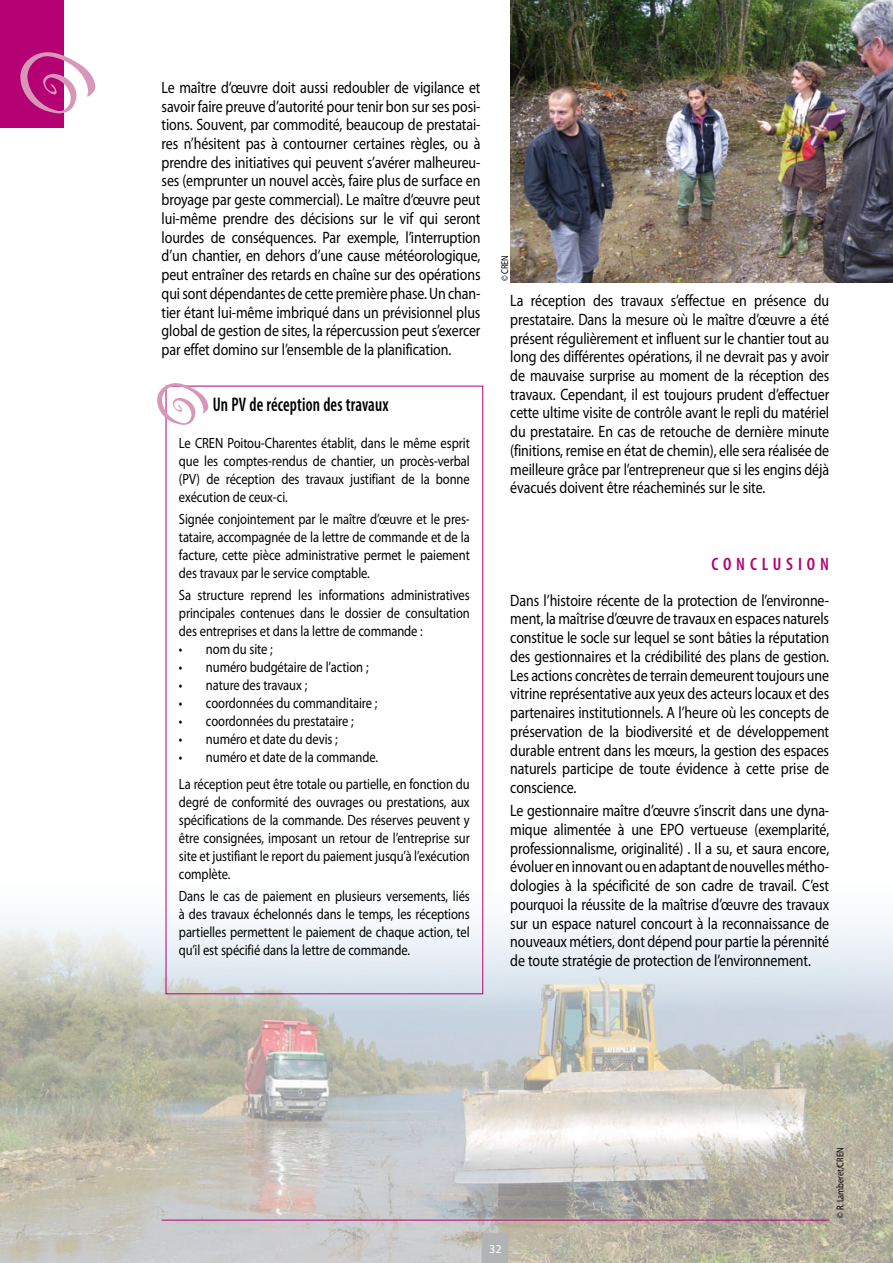
<style>
.page{position:relative;width:893px;height:1263px;background:#fff}
.page>*{position:absolute;margin:0;border:0;box-sizing:border-box;transform-origin:0 0}
.t1{font:600 condensed 19.8px "Myriad Pro";color:#000;scale:.85 1}
.t2{font:600 condensed 18px "Myriad Pro";color:#b50074}
.t3{font:16.5px/18.8px "Myriad Pro";letter-spacing:-.005em;color:#000;text-align:justify;scale:.85 1}
.t4{font:14.85px/18px "Myriad Pro";letter-spacing:-.005em;color:#000;text-align:justify;scale:.85 1}
.t5{font:12px "Myriad Pro";color:#fff}
.t6{font:9.9px "Myriad Pro";letter-spacing:-.005em;color:#000;scale:.85 1}
</style>
<div class="page">
<img style="left:0;top:862px;width:893px;height:401px">
<hr style="left:162px;top:1220px;width:667px;height:1px;background:#b50074">
<div style="left:0;top:0;width:64px;height:128px;background:#b50074"></div>
<svg style="left:20px;top:52px;width:76px;height:62px"></svg>
<svg style="left:157px;top:383px;width:51px;height:42px"></svg>
<img style="left:511px;top:0;width:382px;height:282px">
<svg style="left:482px;top:1232px;width:26px;height:31px"></svg>
<p class="t3" style="left:162px;top:78px;width:377px">Le maître d‘œuvre doit aussi redoubler de vigilance et savoir faire preuve d’autorité pour tenir bon sur ses posi&shy;tions. Souvent, par commodité, beaucoup de prestatai&shy;res n’hésitent pas à contourner certaines règles, ou à prendre des initiatives qui peuvent s’avérer malheureu&shy;ses (emprunter un nouvel accès, faire plus de surface en broyage par geste commercial). Le maître d‘œuvre peut lui-même prendre des décisions sur le vif qui seront lourdes de conséquences. Par exemple, l’interruption d’un chantier, en dehors d’une cause météorologique, peut entraîner des retards en chaîne sur des opérations qui sont dépendantes de cette première phase. Un chan&shy;tier étant lui-même imbriqué dans un prévisionnel plus global de gestion de sites, la répercussion peut s’exercer par effet domino sur l’ensemble de la planification.</p>
<p class="t1" style="left:213px;top:392px;width:208px">Un PV de réception des travaux</p>
<p class="t4" style="left:179px;top:434px;width:344px">Le CREN Poitou-Charentes établit, dans le même esprit que les comptes-rendus de chantier, un procès-verbal (PV) de réception des travaux justifiant de la bonne exécution de ceux-ci.</p>
<p class="t4" style="left:179px;top:510px;width:344px">Signée conjointement par le maître d’œuvre et le pres&shy;tataire, accompagnée de la lettre de commande et de la facture, cette pièce administrative permet le paiement des travaux par le service comptable.</p>
<p class="t4" style="left:179px;top:587px;width:344px">Sa structure reprend les informations administratives principales contenues dans le dossier de consultation des entreprises et dans la lettre de commande :</p>
<p class="t4" style="left:179px;top:641px;width:112px">• nom du site ;</p>
<p class="t4" style="left:179px;top:659px;width:225px">• numéro budgétaire de l’action ;</p>
<p class="t4" style="left:179px;top:677px;width:152px">• nature des travaux ;</p>
<p class="t4" style="left:179px;top:695px;width:235px">• coordonnées du commanditaire ;</p>
<p class="t4" style="left:179px;top:713px;width:207px">• coordonnées du prestataire ;</p>
<p class="t4" style="left:179px;top:731px;width:188px">• numéro et date du devis ;</p>
<p class="t4" style="left:179px;top:744px;width:344px;line-height:26.5px">• numéro et date de la commande.<br>La réception peut être totale ou partielle, en fonction du</p>
<p class="t4" style="left:179px;top:793px;width:344px">degré de conformité des ouvrages ou prestations, aux spécifications de la commande. Des réserves peuvent y être consignées, imposant un retour de l’entreprise sur site et justifiant le report du paiement jusqu’à l’exécution complète.</p>
<p class="t4" style="left:179px;top:887px;width:344px">Dans le cas de paiement en plusieurs versements, liés à des travaux échelonnés dans le temps, les réceptions partielles permettent le paiement de chaque action, tel qu’il est spécifié dans la lettre de commande.</p>
<p class="t6" style="left:499px;top:281px;width:32px;rotate:-90deg">© CREN</p>
<p class="t3" style="left:510px;top:291px;width:377px">La réception des travaux s’effectue en présence du prestataire. Dans la mesure où le maître d’œuvre a été présent régulièrement et influent sur le chantier tout au long des différentes opérations, il ne devrait pas y avoir de mauvaise surprise au moment de la réception des travaux. Cependant, il est toujours prudent d’effectuer cette ultime visite de contrôle avant le repli du matériel du prestataire. En cas de retouche de dernière minute (finitions, remise en état de chemin), elle sera réalisée de meilleure grâce par l’entrepreneur que si les engins déjà évacués doivent être réacheminés sur le site.</p>
<p class="t2" style="left:711px;top:553px;width:51px">CO NCLUSIO</p>
<p class="t2" style="left:820px;top:553px;width:10px">N</p>
<p class="t3" style="left:510px;top:591px;width:377px">Dans l’histoire récente de la protection de l’environne&shy;ment, la maîtrise d’œuvre de travaux en espaces naturels constitue le socle sur lequel se sont bâties la réputation des gestionnaires et la crédibilité des plans de gestion.<br>Les actions concrètes de terrain demeurent toujours une vitrine représentative aux yeux des acteurs locaux et des partenaires institutionnels. A l’heure où les concepts de préservation de la biodiversité et de développement durable entrent dans les mœurs, la gestion des espaces naturels participe de toute évidence à cette prise de conscience.</p>
<p class="t3" style="left:510px;top:801px;width:377px">Le gestionnaire maître d’œuvre s’inscrit dans une dyna&shy;mique alimentée à une EPO vertueuse (exemplarité, professionnalisme, originalité) . Il a su, et saura encore, évoluer en innovant ou en adaptant de nouvelles métho&shy;dologies à la spécificité de son cadre de travail. C’est pourquoi la réussite de la maîtrise d’œuvre des travaux sur un espace naturel concourt à la reconnaissance de nouveaux métiers, dont dépend pour partie la pérennité de toute stratégie de protection de l’environnement.</p>
<p class="t5" style="left:489px;top:1242px;width:14px">32</p>
<p class="t6" style="left:835px;top:1218px;width:84px;rotate:-90deg">© R. Lamberet/CREN</p>
</div>
